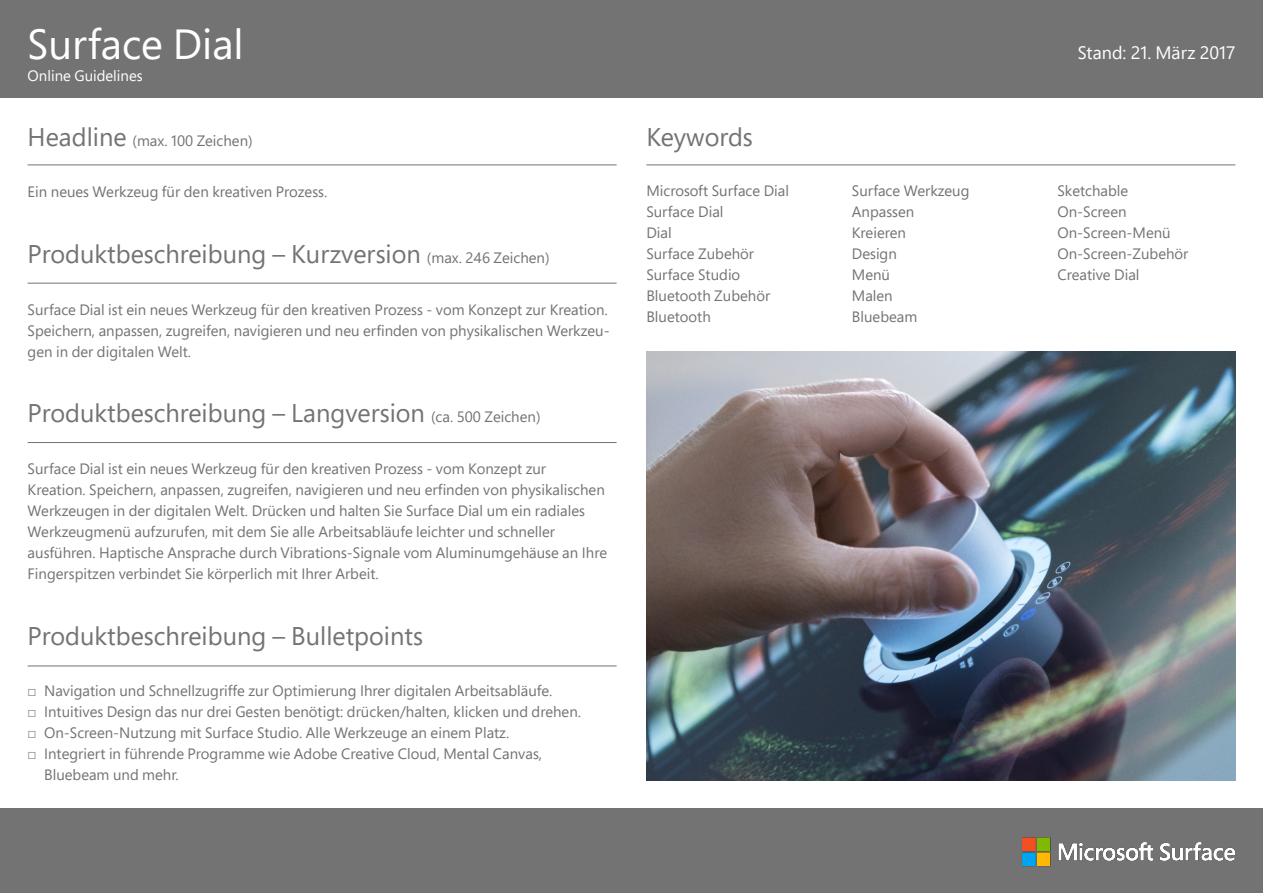
<style>
.page{position:relative;width:1263px;height:893px;background:#fff}
.page>*{position:absolute;margin:0;border:0;box-sizing:border-box;transform-origin:0 0}
.t1{font:42px "Segoe Pro";color:#fff}
.t2{font:25.5px "Segoe Pro";color:#737373}
.t3{font:18px "Segoe Pro";color:#fff}
.t4{font:15px/21px "Segoe Pro";color:#737373}
.t5{font:15px "Segoe Pro";color:#fff}
.s1{font-size:25.5px}
.s2{font-size:15px}
</style>
<div class="page">
<div style="left:0;top:808px;width:1263px;height:85px;background:#737373"></div>
<img style="left:1022px;top:837px;width:214px;height:30px">
<div style="left:0;top:0;width:1263px;height:98px;background:#737373"></div>
<hr style="left:646px;top:165px;width:589px;height:1px;background:#737373">
<hr style="left:28px;top:165px;width:589px;height:1px;background:#737373">
<hr style="left:28px;top:283px;width:589px;height:1px;background:#737373">
<hr style="left:28px;top:442px;width:589px;height:1px;background:#737373">
<hr style="left:28px;top:666px;width:589px;height:1px;background:#737373">
<img style="left:646px;top:351px;width:589px;height:429px">
<h1 class="t1" style="left:28px;top:16px;width:218px">Surface Dial</h1>
<p class="t5" style="left:28px;top:65px;width:117px">Online Guidelines</p>
<p class="t3" style="left:1078px;top:41px;width:159px">Stand: 21. März 2017</p>
<p class="t4" style="left:28px;top:129px;width:227px"><span class="s1">Headline</span> (max. 100 Zeichen)</p>
<h2 class="t2" style="left:646px;top:119px;width:108px">Keywords</h2>
<p class="t4" style="left:28px;top:181px;width:301px">Ein neues Werkzeug für den kreativen Prozess.</p>
<p class="t4" style="left:646px;top:179px;width:144px">Microsoft Surface Dial<br>Surface Dial<br>Dial<br>Surface Zubehör<br>Surface Studio<br>Bluetooth Zubehör<br>Bluetooth</p>
<p class="t4" style="left:852px;top:179px;width:119px">Surface Werkzeug<br>Anpassen<br>Kreieren<br>Design<br>Menü<br>Malen<br>Bluebeam</p>
<p class="t4" style="left:1057px;top:179px;width:132px">Sketchable<br>On-Screen<br>On-Screen-Menü<br>On-Screen-Zubehör<br>Creative Dial</p>
<h2 class="t2" style="left:28px;top:236px;width:523px">Produktbeschreibung – Kurzversion <span class="s2">(max. 246 Zeichen)</span></h2>
<p class="t4" style="left:28px;top:298px;width:584px">Surface Dial ist ein neues Werkzeug für den kreativen Prozess - vom Konzept zur Kreation.<br>Speichern, anpassen, zugreifen, navigieren und neu erfinden von physikalischen Werkzeu&shy;gen in der digitalen Welt.</p>
<h2 class="t2" style="left:28px;top:396px;width:514px">Produktbeschreibung – Langversion <span class="s2">(ca. 500 Zeichen)</span></h2>
<p class="t4" style="left:28px;top:458px;width:581px">Surface Dial ist ein neues Werkzeug für den kreativen Prozess - vom Konzept zur Kreation. Speichern, anpassen, zugreifen, navigieren und neu erfinden von physikalischen Werkzeugen in der digitalen Welt. Drücken und halten Sie Surface Dial um ein radiales Werkzeugmenü aufzurufen, mit dem Sie alle Arbeitsabläufe leichter und schneller ausführen. Haptische Ansprache durch Vibrations-Signale vom Aluminumgehäuse an Ihre Fingerspitzen verbindet Sie körperlich mit Ihrer Arbeit.</p>
<h2 class="t2" style="left:28px;top:618px;width:397px">Produktbeschreibung – Bulletpoints</h2>
<p class="t4" style="left:28px;top:680px;width:526px">□ Navigation und Schnellzugriffe zur Optimierung Ihrer digitalen Arbeitsabläufe.</p>
<p class="t4" style="left:28px;top:701px;width:555px">□ Intuitives Design das nur drei Gesten benötigt: drücken/halten, klicken und drehen.</p>
<p class="t4" style="left:28px;top:722px;width:483px">□ On-Screen-Nutzung mit Surface Studio. Alle Werkzeuge an einem Platz.</p>
<p class="t4" style="left:44px;top:743px;width:499px;text-indent:-16px">□ Integriert in führende Programme wie Adobe Creative Cloud, Mental Canvas,<br>Bluebeam und mehr.</p>
</div>
